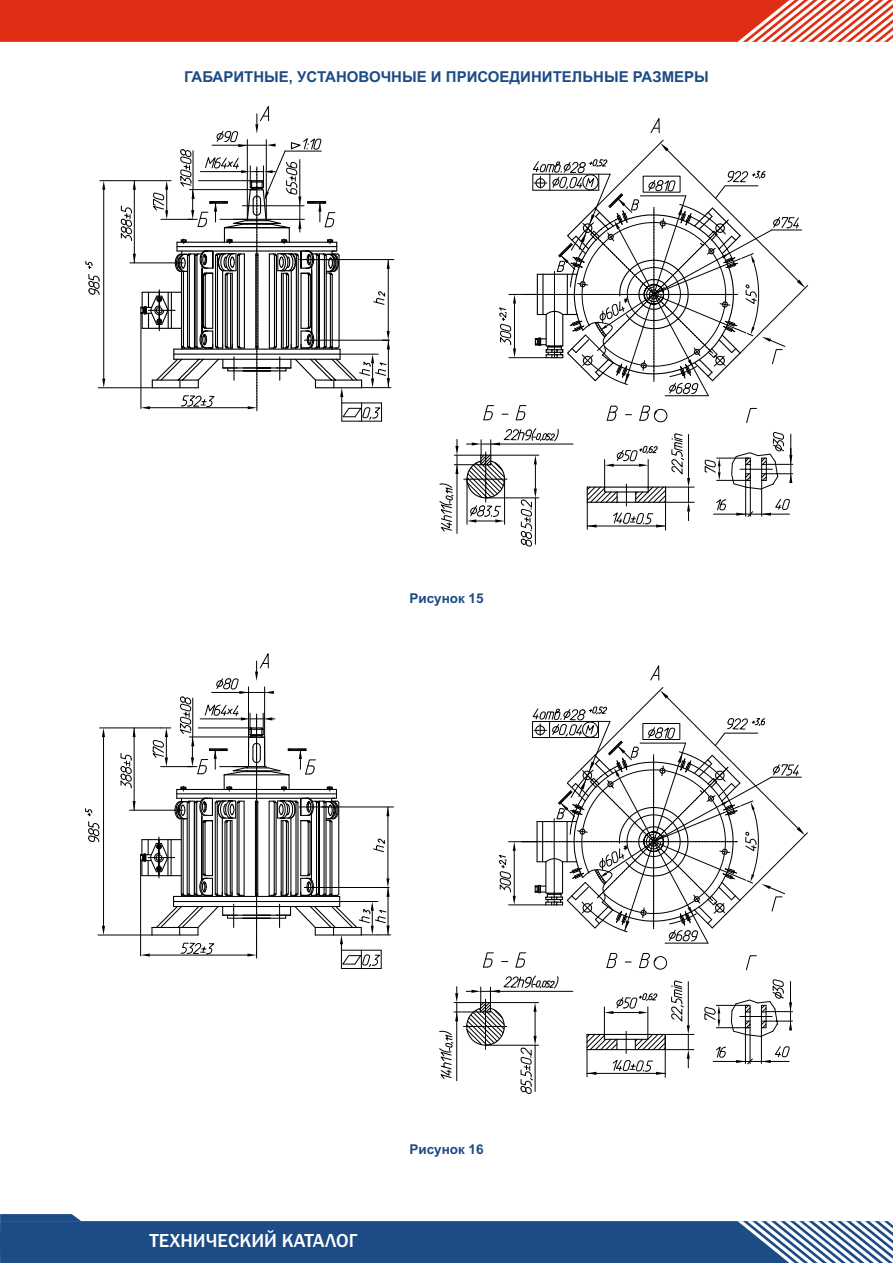
<style>
.page{position:relative;width:893px;height:1263px;background:#fff}
.page>*{position:absolute;margin:0;border:0;box-sizing:border-box;transform-origin:0 0}
.t1{font:500 19.5px "Franklin Gothic";color:#fff}
.t2{font:700 15px "Arial";color:#1c4b85}
.t3{font:700 13.5px "Arial";color:#1c4b85}
</style>
<div class="page">
<svg style="left:439px;top:118px;width:370px;height:429px"></svg>
<svg style="left:85px;top:106px;width:306px;height:316px"></svg>
<hr style="left:322px;top:259px;width:72px;height:1px;background:#000">
<svg style="left:439px;top:665px;width:369px;height:429px"></svg>
<hr style="left:322px;top:806px;width:72px;height:1px;background:#000">
<svg style="left:85px;top:653px;width:306px;height:316px"></svg>
<div style="left:0;top:0;width:893px;height:42px;background:#e02e15"></div>
<svg style="left:738px;top:0;width:155px;height:42px"></svg>
<svg style="left:0;top:1214px;width:893px;height:49px"></svg>
<p class="t2" style="left:184px;top:71px;width:526px">ГАБАРИТНЫЕ, УСТАНОВОЧНЫЕ И ПРИСОЕДИНИТЕЛЬНЫЕ РАЗМЕРЫ</p>
<p class="t3" style="left:409px;top:593px;width:76px">Рисунок 15</p>
<h1 class="t1" style="left:150px;top:1233px;width:209px">ТЕХНИЧЕСКИЙ КАТАЛОГ</h1>
<p class="t3" style="left:409px;top:1144px;width:76px">Рисунок 16</p>
</div>
